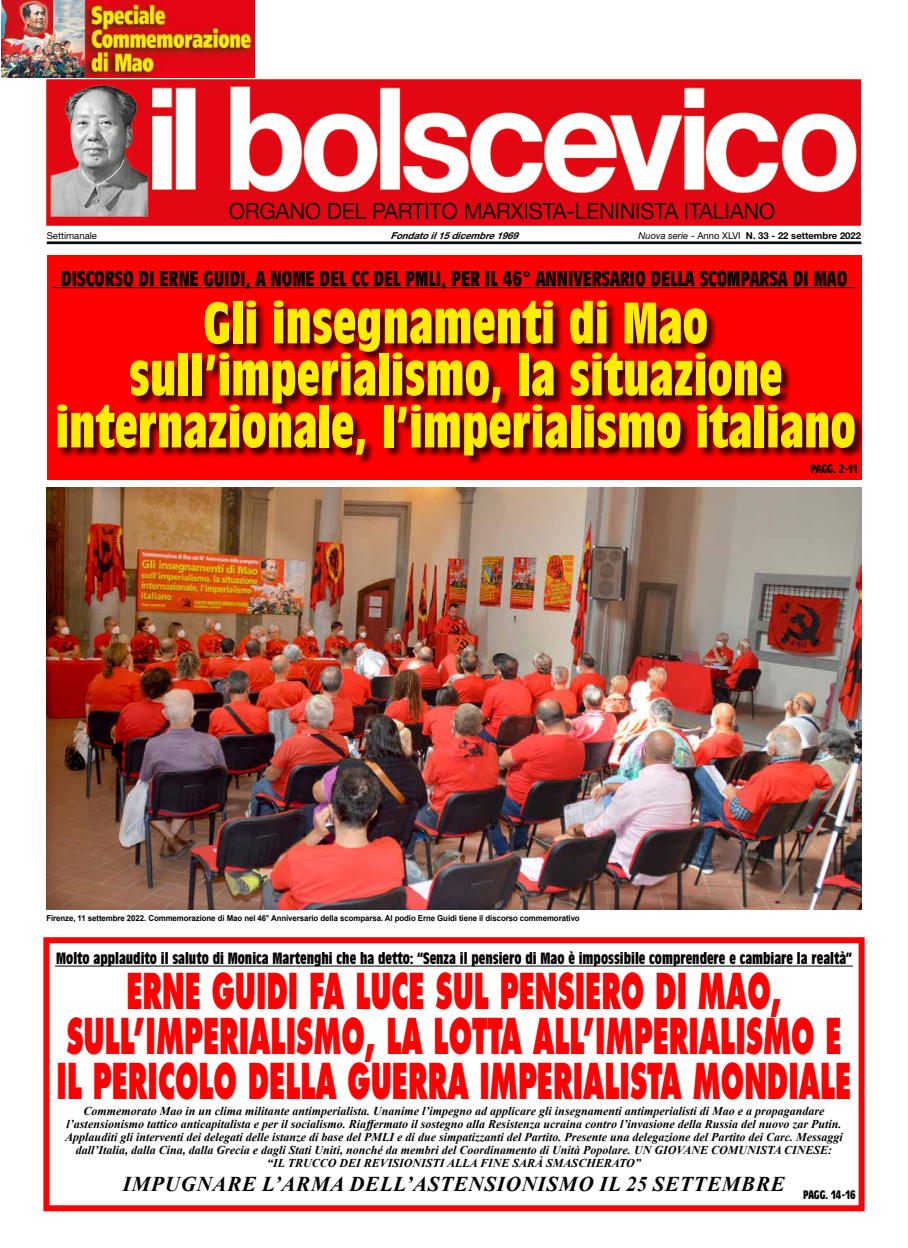
<style>
.page{position:relative;width:908px;height:1248px;background:#fff}
.page>*{position:absolute;margin:0;border:0;box-sizing:border-box;transform-origin:0 0}
.t1{font:700 condensed 57px/52px "Antique Olive Std";color:#ffed00;text-align:center}
.t2{font:800 48px/45px "Futura Std";color:#f00;text-align:center;scale:.54 1}
.t3{font:700 condensed 21px "Antique Olive Std";color:#000}
.t4{font:italic 700 21px "Times New Roman";letter-spacing:.035em;color:#000}
.t5{font:700 condensed 16px "Antique Olive Std";color:#000}
.t6{font:italic 700 12px/13px "Times New Roman";color:#000;text-align:center}
.t7{font:700 condensed 12px "Antique Olive Std";color:#000}
.t8{font:700 9.5px "Helvetica Neue LT Std";color:#000}
.t9{font:italic 700 9.5px "Helvetica Neue LT Std";color:#000}
.t10{font:9.5px "Helvetica Neue LT Std";color:#000}
.t11{font:700 8.2px "Arial";letter-spacing:-.01em;color:#000;scale:.96 1}
.s1{font-weight:400;font-style:italic}
.s2{font-weight:400}
</style>
<div class="page">
<hr style="left:47px;top:241px;width:813px;height:2px;background:#000">
<img style="left:46px;top:80px;width:814px;height:146px">
<hr style="left:47px;top:243px;width:814px;height:1px;background:#000">
<div style="left:47px;top:255px;width:814px;height:224px;background:#f00"></div>
<hr style="left:52px;top:287px;width:803px;height:1px;background:#000">
<div style="left:58px;top:301px;width:807px;height:165px;background:#000;opacity:.75"></div>
<img style="left:47px;top:488px;width:814px;height:421px">
<img style="left:1px;top:0;width:253px;height:78px">
<hr style="left:55px;top:965px;width:797px;height:1px;background:#000">
<div style="left:43px;top:937px;width:821px;height:274px;border:6px solid #f00"></div>
<p class="t10" style="left:47px;top:230px;width:52px">Settimanale</p>
<p class="t9" style="left:390px;top:229px;width:133px">Fondatoil15dicembre1969</p>
<p class="t8" style="left:638px;top:229px;width:224px"><span class="s1">Nuova serie</span> <span class="s2">- Anno XLVI</span> N. 33 - 22 settembre 2022</p>
<h3 class="t3" style="left:61px;top:267px;width:787px">DISCORSO DI ERNE GUIDI, A NOME DEL CC DEL PMLI, PER IL 46° ANNIVERSARIO DELLA SCOMPARSA DI MAO</h3>
<h1 class="t1" style="left:55px;top:298px;width:801px">Gli insegnamenti di Mao sull’imperialismo, la situazione internazionale, l’imperialismo italiano</h1>
<p class="t7" style="left:810px;top:462px;width:48px">PAGG. 2-11</p>
<p class="t11" style="left:46px;top:912px;width:557px">Firenze, 11 settembre 2022. Commemorazione di Mao nel 46° Anniversario della scomparsa. Al podio Erne Guidi tiene il discorso commemorativo</p>
<h3 class="t5" style="left:56px;top:949px;width:796px">Molto applaudito il saluto di Monica Martenghi che ha detto: “Senza il pensiero di Mao è impossibile comprendere e cambiare la realtà”</h3>
<h2 class="t2" style="left:57px;top:968px;width:1472px">ERNE GUIDI FA LUCE SUL PENSIERO DI MAO,<br>SULL’IMPERIALISMO, LA LOTTA ALL’IMPERIALISMO E<br>IL PERICOLO DELLA GUERRA IMPERIALISTA MONDIALE</h2>
<p class="t6" style="left:65px;top:1104px;width:778px">Commemorato Mao in un clima militante antimperialista. Unanime l’impegno ad applicare gli insegnamenti antimperialisti di Mao e a propagandare l’astensionismo tattico anticapitalista e per il socialismo. Riaffermato il sostegno alla Resistenza ucraina contro l’invasione della Russia del nuovo zar Putin.<br>Applauditi gli interventi dei delegati delle istanze di base del PMLI e di due simpatizzanti del Partito. Presente una delegazione del Partito dei Carc. Messaggi dall’Italia, dalla Cina, dalla Grecia e dagli Stati Uniti, nonché da membri del Coordinamento di Unità Popolare. UN GIOVANE COMUNISTA CINESE: “IL TRUCCO DEI REVISIONISTI ALLA FINE SARÀ SMASCHERATO”</p>
<h3 class="t4" style="left:123px;top:1169px;width:663px">IMPUGNARE L’ARMA DELL’ASTENSIONISMO IL 25 SETTEMBRE</h3>
<p class="t7" style="left:802px;top:1188px;width:54px">PAGG. 14-16</p>
</div>
